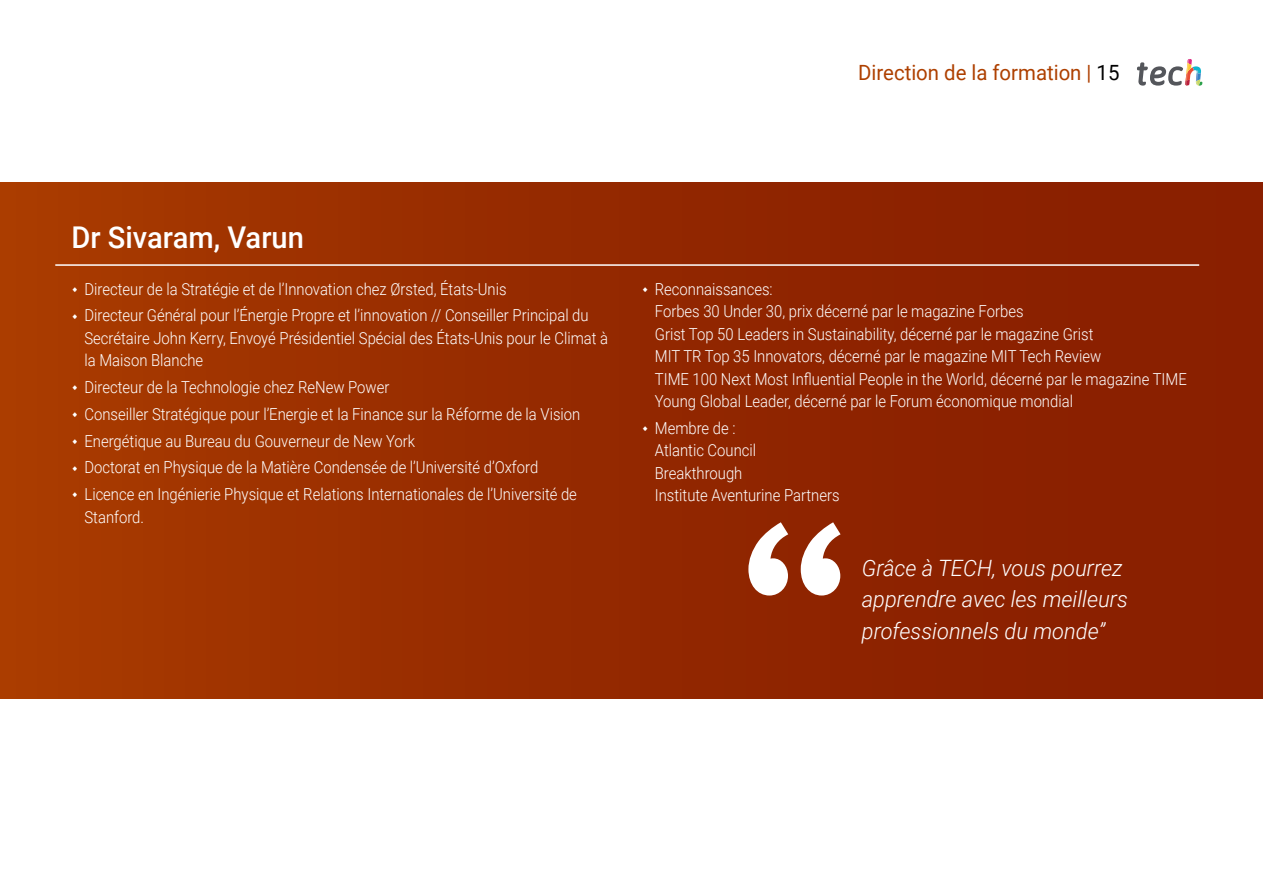
<style>
.page{position:relative;width:1263px;height:893px;background:#fff}
.page>*{position:absolute;margin:0;border:0;box-sizing:border-box;transform-origin:0 0}
.t1{font:500 30px "Roboto";color:#fff}
.t2{font:italic 300 22.5px/31.5px "Roboto";color:#fff}
.t3{font:21px "Roboto";color:#ae4000}
.t4{font:300 16.5px/22.5px "Roboto";color:#fff;scale:.9 1}
.s1{color:#000}
</style>
<div class="page">
<svg style="left:1137px;top:59px;width:65px;height:27px"></svg>
<div style="left:0;top:182px;width:1263px;height:516px;background:linear-gradient(to right,#a63900,#851b00)"></div>
<hr style="left:55px;top:264px;width:1144px;height:2px;background:#fff">
<svg style="left:748px;top:522px;width:92px;height:73px"></svg>
<svg style="left:73px;top:287px;width:4px;height:5px"></svg>
<svg style="left:73px;top:314px;width:4px;height:5px"></svg>
<svg style="left:73px;top:385px;width:4px;height:5px"></svg>
<svg style="left:73px;top:412px;width:4px;height:5px"></svg>
<svg style="left:73px;top:439px;width:4px;height:5px"></svg>
<svg style="left:73px;top:466px;width:4px;height:5px"></svg>
<svg style="left:73px;top:492px;width:4px;height:5px"></svg>
<svg style="left:643px;top:287px;width:4px;height:5px"></svg>
<svg style="left:643px;top:426px;width:4px;height:5px"></svg>
<p class="t3" style="left:858px;top:57px;width:263px">Direction de la formation | <span class="s1">15</span></p>
<h1 class="t1" style="left:71px;top:216px;width:234px">Dr Sivaram, Varun</h1>
<p class="t4" style="left:85px;top:275px;width:562px;line-height:26.7px">Directeur de la Stratégie et de l’Innovation chez Ørsted, États-Unis<br>Directeur Général pour l’Énergie Propre et l’innovation // Conseiller Principal du</p>
<p class="t4" style="left:85px;top:326px;width:583px">Secrétaire John Kerry, Envoyé Présidentiel Spécial des États-Unis pour le Climat à la Maison Blanche</p>
<p class="t4" style="left:85px;top:373px;width:552px;line-height:26.7px">Directeur de la Technologie chez ReNew Power<br>Conseiller Stratégique pour l’Energie et la Finance sur la Réforme de la Vision Energétique au Bureau du Gouverneur de New York<br>Doctorat en Physique de la Matière Condensée de l’Université d’Oxford Licence en Ingénierie Physique et Relations Internationales de l’Université de</p>
<p class="t4" style="left:85px;top:505px;width:68px">Stanford.</p>
<p class="t4" style="left:655px;top:277px;width:592px">Reconnaissances:<br>Forbes 30 Under 30, prix décerné par le magazine Forbes<br>Grist Top 50 Leaders in Sustainability, décerné par le magazine Grist<br>MIT TR Top 35 Innovators, décerné par le magazine MIT Tech Review<br>TIME 100 Next Most Influential People in the World, décerné par le magazine TIME Young Global Leader, décerné par le Forum économique mondial</p>
<p class="t4" style="left:655px;top:416px;width:207px">Membre de :<br>Atlantic Council<br>Breakthrough<br>Institute Aventurine Partners</p>
<h2 class="t2" style="left:862px;top:551px;width:268px">Grâce à TECH, vous pourrez apprendre avec les meilleurs professionnels du monde”</h2>
</div>
